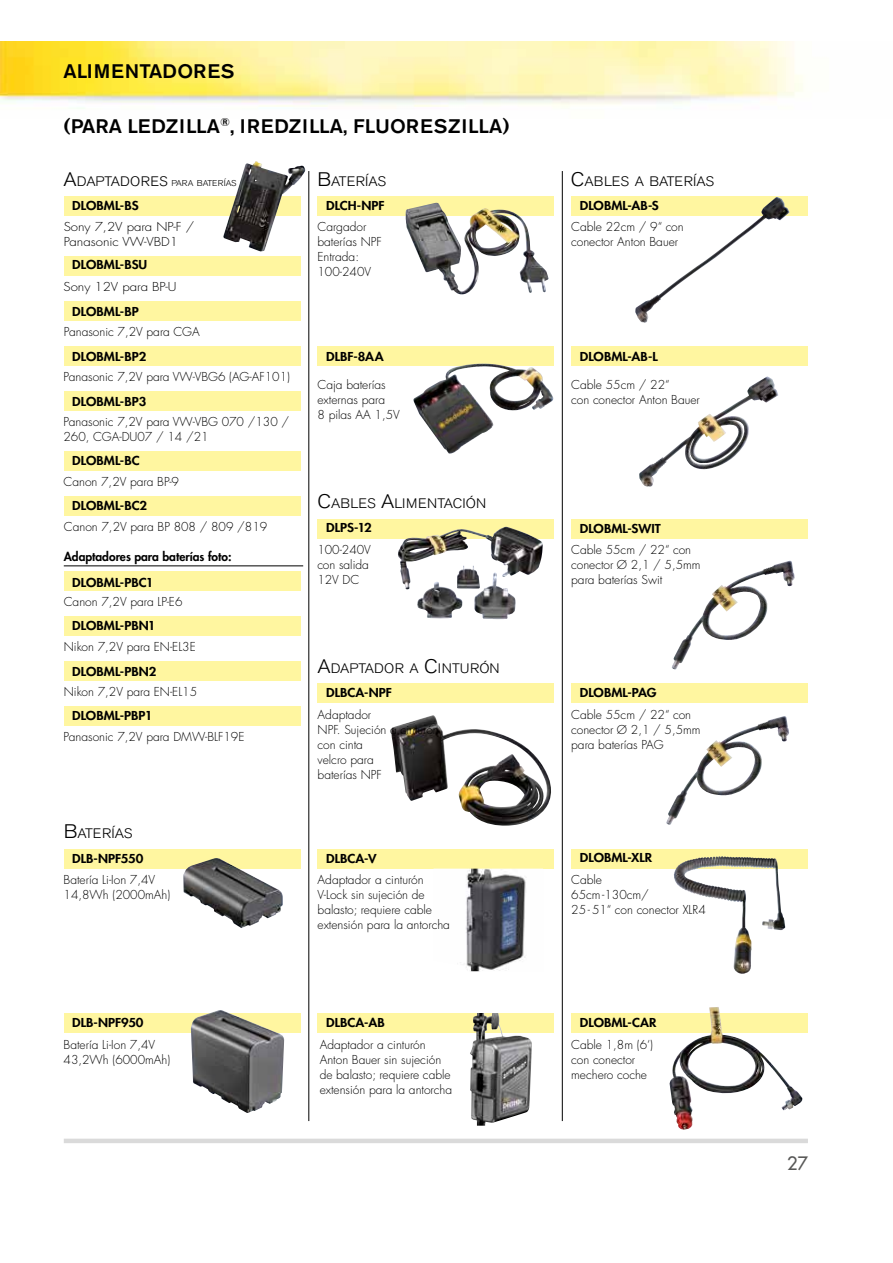
<style>
.page{position:relative;width:893px;height:1263px;background:#fff}
.page>*{position:absolute;margin:0;border:0;box-sizing:border-box;transform-origin:0 0}
.t1{font:500 19.5px "Akzidenz Grotesk BE";color:#000;scale:1.05 1}
.t2{font:500 18px "Futura LT Pro";color:#575756}
.t3{font:300 13.65px "Akzidenz Grotesk BE";color:#000;scale:1.05 1}
.t4{font:300 12px/15px "Futura LT Pro";color:#000}
.t5{font:800 12px "Futura LT Pro";color:#000;scale:1.1 1}
.t6{font:300 12px/15px "Futura LT Pro";color:#000;scale:1.1 1}
.t7{font:800 12px "Futura LT Pro";color:#000}
.t8{font:300 8.4px "Akzidenz Grotesk BE";color:#000;scale:1.05 1}
.s1{font-size:19.5px}
.s2{font-size:13.65px}
</style>
<div class="page">
<hr style="left:64px;top:1139px;width:744px;height:4px;background:#dadada">
<img style="left:0;top:42px;width:803px;height:66px">
<hr style="left:309px;top:171px;width:1px;height:950px;background:#000">
<hr style="left:562px;top:171px;width:1px;height:950px;background:#000">
<div style="left:64px;top:196px;width:236px;height:20px;background:#fff6a0"></div>
<div style="left:317px;top:196px;width:237px;height:20px;background:#fff6a0"></div>
<div style="left:571px;top:196px;width:237px;height:20px;background:#fff6a0"></div>
<div style="left:64px;top:256px;width:236px;height:20px;background:#fff6a0"></div>
<div style="left:64px;top:301px;width:236px;height:20px;background:#fff6a0"></div>
<div style="left:64px;top:346px;width:236px;height:20px;background:#fff6a0"></div>
<div style="left:64px;top:391px;width:236px;height:20px;background:#fff6a0"></div>
<div style="left:64px;top:451px;width:236px;height:20px;background:#fff6a0"></div>
<div style="left:64px;top:496px;width:236px;height:20px;background:#fff6a0"></div>
<div style="left:64px;top:571px;width:236px;height:20px;background:#fff6a0"></div>
<div style="left:64px;top:616px;width:236px;height:20px;background:#fff6a0"></div>
<div style="left:64px;top:661px;width:236px;height:20px;background:#fff6a0"></div>
<div style="left:64px;top:706px;width:236px;height:20px;background:#fff6a0"></div>
<div style="left:64px;top:849px;width:236px;height:20px;background:#fff6a0"></div>
<div style="left:64px;top:1013px;width:236px;height:20px;background:#fff6a0"></div>
<div style="left:317px;top:346px;width:237px;height:20px;background:#fff6a0"></div>
<div style="left:571px;top:346px;width:237px;height:20px;background:#fff6a0"></div>
<div style="left:317px;top:519px;width:237px;height:19px;background:#fff6a0"></div>
<div style="left:571px;top:519px;width:237px;height:19px;background:#fff6a0"></div>
<div style="left:317px;top:683px;width:237px;height:19px;background:#fff6a0"></div>
<div style="left:571px;top:683px;width:237px;height:19px;background:#fff6a0"></div>
<div style="left:317px;top:849px;width:237px;height:20px;background:#fff6a0"></div>
<div style="left:571px;top:849px;width:237px;height:20px;background:#fff6a0"></div>
<div style="left:317px;top:1013px;width:237px;height:20px;background:#fff6a0"></div>
<div style="left:571px;top:1013px;width:237px;height:20px;background:#fff6a0"></div>
<img style="left:223px;top:161px;width:83px;height:90px">
<img style="left:183px;top:858px;width:100px;height:70px">
<img style="left:191px;top:1010px;width:93px;height:103px">
<img style="left:405px;top:203px;width:144px;height:92px">
<img style="left:413px;top:363px;width:141px;height:91px">
<img style="left:635px;top:197px;width:155px;height:126px">
<img style="left:396px;top:527px;width:147px;height:63px">
<img style="left:391px;top:715px;width:160px;height:111px">
<img style="left:466px;top:869px;width:60px;height:102px">
<img style="left:470px;top:1013px;width:62px;height:113px">
<img style="left:669px;top:1007px;width:134px;height:123px">
<img style="left:674px;top:856px;width:69px;height:95px">
<img style="left:639px;top:376px;width:139px;height:111px">
<img style="left:671px;top:561px;width:124px;height:109px">
<img style="left:666px;top:716px;width:123px;height:109px">
<hr style="left:64px;top:566px;width:239px;height:1px;background:#000">
<h1 class="t1" style="left:63px;top:59px;width:164px">ALIMENTADORES</h1>
<h1 class="t1" style="left:63px;top:114px;width:426px">(PARA LEDZILLA<sup>®</sup>, IREDZILLA, FLUORESZILLA)</h1>
<p class="t8" style="left:64px;top:178px;width:166px"><span class="s1">A</span><span class="s2">DAPTADORES</span> PARA BATERÍAS</p>
<p class="t3" style="left:317px;top:174px;width:67px"><span class="s1">B</span>ATERÍAS</p>
<p class="t5" style="left:326px;top:196px;width:55px">DLCH-NPF</p>
<p class="t5" style="left:72px;top:196px;width:62px">DLOBML-BS</p>
<p class="t6" style="left:64px;top:219px;width:120px">Sony 7,2V para NP-F /<br>Panasonic VW-VBD1</p>
<p class="t4" style="left:317px;top:219px;width:66px">Cargador baterías NPF<br>Entrada:<br>100-240V</p>
<p class="t5" style="left:72px;top:256px;width:70px">DLOBML-BSU</p>
<p class="t6" style="left:64px;top:279px;width:104px">Sony 12V para BP-U</p>
<p class="t5" style="left:72px;top:302px;width:62px">DLOBML-BP</p>
<p class="t5" style="left:72px;top:347px;width:69px">DLOBML-BP2</p>
<p class="t5" style="left:72px;top:392px;width:69px">DLOBML-BP3</p>
<p class="t4" style="left:64px;top:324px;width:138px">Panasonic 7,2V para CGA</p>
<p class="t4" style="left:64px;top:369px;width:228px">Panasonic 7,2V para VW-VBG6 (AG-AF101)</p>
<p class="t4" style="left:64px;top:414px;width:227px">Panasonic 7,2V para VW-VBG 070 /130 /<br>260, CGA-DU07 / 14 /21</p>
<p class="t5" style="left:72px;top:452px;width:63px">DLOBML-BC</p>
<p class="t5" style="left:72px;top:497px;width:70px">DLOBML-BC2</p>
<p class="t4" style="left:64px;top:474px;width:117px">Canon 7,2V para BP-9</p>
<p class="t4" style="left:64px;top:519px;width:205px">Canon 7,2V para BP 808 / 809 /819</p>
<p class="t7" style="left:64px;top:548px;width:169px">Adaptadores para baterías foto:</p>
<p class="t5" style="left:72px;top:573px;width:75px">DLOBML-PBC1</p>
<p class="t5" style="left:72px;top:617px;width:77px">DLOBML-PBN1</p>
<p class="t5" style="left:72px;top:662px;width:78px">DLOBML-PBN2</p>
<p class="t5" style="left:72px;top:706px;width:75px">DLOBML-PBP1</p>
<p class="t4" style="left:64px;top:594px;width:120px">Canon 7,2V para LP-E6</p>
<p class="t4" style="left:64px;top:639px;width:134px">Nikon 7,2V para EN-EL3E</p>
<p class="t4" style="left:64px;top:684px;width:135px">Nikon 7,2V para EN-EL15</p>
<p class="t4" style="left:64px;top:729px;width:182px">Panasonic 7,2V para DMW-BLF19E</p>
<p class="t3" style="left:64px;top:826px;width:67px"><span class="s1">B</span>ATERÍAS</p>
<p class="t5" style="left:72px;top:849px;width:66px">DLB-NPF550</p>
<p class="t5" style="left:326px;top:347px;width:54px">DLBF-8AA</p>
<p class="t4" style="left:317px;top:377px;width:84px">Caja baterías externas para<br>8 pilas AA 1,5V</p>
<p class="t3" style="left:317px;top:496px;width:162px"><span class="s1">C</span>ABLES <span class="s1">A</span>LIMENTACIÓN</p>
<p class="t5" style="left:326px;top:519px;width:43px">DLPS-12</p>
<p class="t4" style="left:317px;top:542px;width:55px">100-240V con salida<br>12V DC</p>
<p class="t3" style="left:317px;top:661px;width:175px"><span class="s1">A</span>DAPTADOR A <span class="s1">C</span>INTURÓN</p>
<p class="t5" style="left:326px;top:683px;width:61px">DLBCA-NPF</p>
<p class="t4" style="left:318px;top:707px;width:123px">Adaptador<br>NPF. Sujeción a cinturón con cinta<br>velcro para<br>baterías NPF</p>
<p class="t5" style="left:326px;top:849px;width:48px">DLBCA-V</p>
<p class="t3" style="left:571px;top:174px;width:138px"><span class="s1">C</span>ABLES A BATERÍAS</p>
<p class="t5" style="left:580px;top:196px;width:73px">DLOBML-AB-S</p>
<p class="t4" style="left:571px;top:219px;width:114px">Cable 22cm / 9“ con conector Anton Bauer</p>
<p class="t5" style="left:580px;top:347px;width:72px">DLOBML-AB-L</p>
<p class="t4" style="left:571px;top:377px;width:130px">Cable 55cm / 22“<br>con conector Anton Bauer</p>
<p class="t5" style="left:580px;top:519px;width:75px">DLOBML-SWIT</p>
<p class="t4" style="left:571px;top:542px;width:131px">Cable 55cm / 22“ con conector Ø 2,1 / 5,5mm para baterías Swit</p>
<p class="t5" style="left:580px;top:683px;width:71px">DLOBML-PAG</p>
<p class="t4" style="left:571px;top:707px;width:131px">Cable 55cm / 22“ con conector Ø 2,1 / 5,5mm para baterías PAG</p>
<p class="t5" style="left:580px;top:848px;width:67px">DLOBML-XLR</p>
<p class="t4" style="left:64px;top:872px;width:108px">Batería Li-Ion 7,4V<br>14,8Wh (2000mAh)</p>
<p class="t4" style="left:318px;top:872px;width:134px">Adaptador a cinturón<br>V-Lock sin sujeción de balasto; requiere cable extensión para la antorcha</p>
<p class="t4" style="left:571px;top:872px;width:136px">Cable<br>65cm -130cm/<br>25 - 51“ con conector XLR4</p>
<p class="t5" style="left:72px;top:1014px;width:67px">DLB-NPF950</p>
<p class="t5" style="left:326px;top:1014px;width:55px">DLBCA-AB</p>
<p class="t5" style="left:580px;top:1014px;width:71px">DLOBML-CAR</p>
<p class="t4" style="left:64px;top:1037px;width:108px">Batería Li-Ion 7,4V<br>43,2Wh (6000mAh)</p>
<p class="t4" style="left:320px;top:1037px;width:134px">Adaptador a cinturón<br>Anton Bauer sin sujeción de balasto; requiere cable extensión para la antorcha</p>
<p class="t4" style="left:571px;top:1037px;width:83px">Cable 1,8m (6‘) con conector mechero coche</p>
<h2 class="t2" style="left:787px;top:1150px;width:23px">27</h2>
</div>
